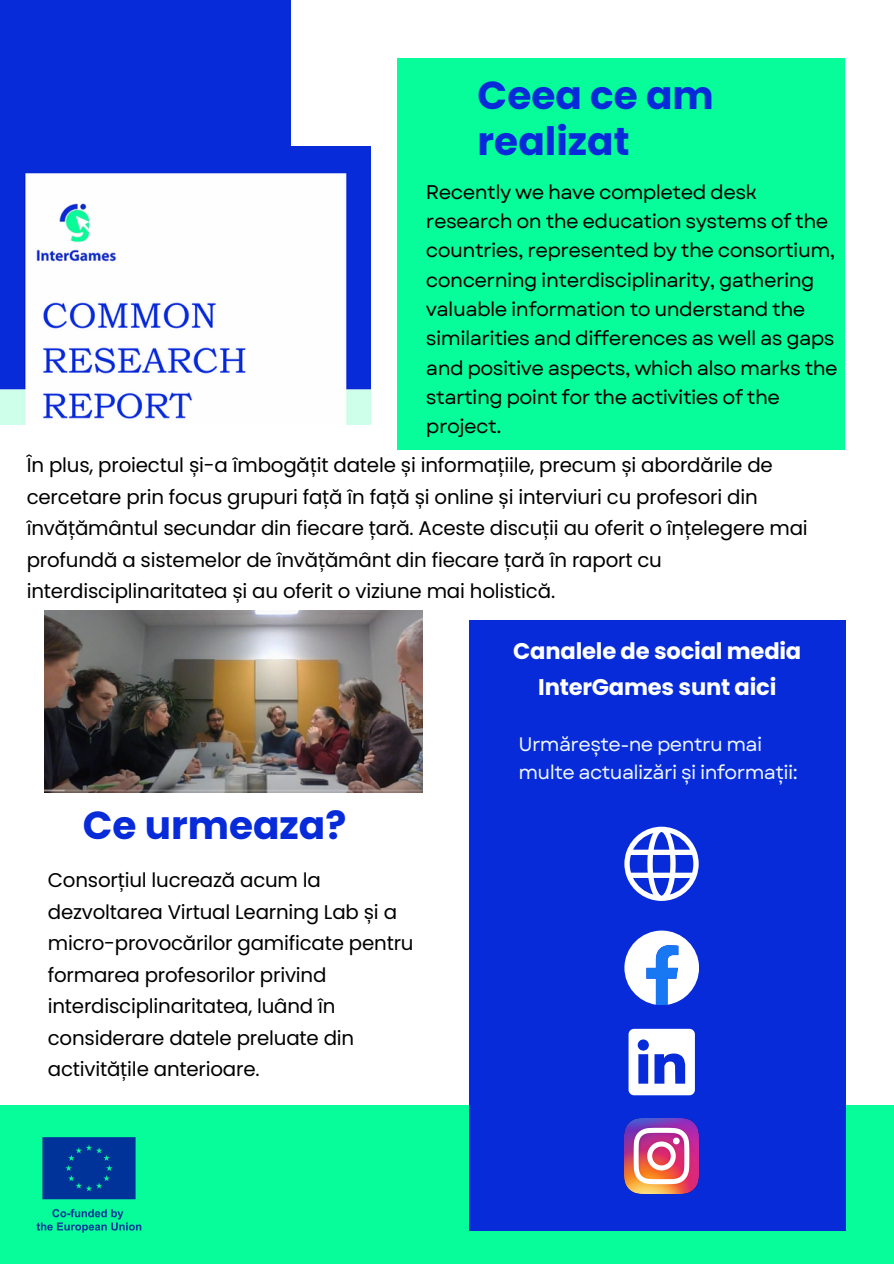
<style>
.page{position:relative;width:894px;height:1264px;background:#fff}
.page>*{position:absolute;margin:0;border:0;box-sizing:border-box;transform-origin:0 0}
.t1{font:700 39px/46.2px "Poppins";color:#072bd9}
.t2{font:700 22.65px/36px "Poppins";letter-spacing:-.01em;color:#fff;text-align:center}
.t3{font:19.8px/31.5px "Poppins";letter-spacing:-.01em;color:#000}
.t4{font:19.8px/29.2px "Garet";letter-spacing:-.03em;color:#000}
.t5{font:19.5px/28.2px "Garet";letter-spacing:-.03em;color:#eff8ff}
</style>
<div class="page">
<div style="left:397px;top:58px;width:448px;height:391px;background:#07fd99"></div>
<div style="left:0;top:0;width:290px;height:413px;background:#072bd9"></div>
<div style="left:0;top:1104px;width:893px;height:159px;background:#07fd99"></div>
<img style="left:36px;top:1137px;width:106px;height:96px">
<div style="left:468px;top:620px;width:377px;height:610px;background:#072bd9"></div>
<svg style="left:624px;top:930px;width:74px;height:74px"></svg>
<svg style="left:628px;top:1028px;width:66px;height:67px"></svg>
<img style="left:624px;top:1118px;width:74px;height:75px">
<svg style="left:624px;top:826px;width:74px;height:74px"></svg>
<img style="left:45px;top:610px;width:378px;height:182px">
<img style="left:0;top:146px;width:370px;height:278px">
<p class="t1" style="left:477px;top:72px;width:238px">Ceea ce am realizat</p>
<p class="t4" style="left:426px;top:177px;width:413px">Recently we have completed desk research on the education systems of the countries, represented by the consortium, concerning interdisciplinarity, gathering valuable information to understand the similarities and differences as well as gaps and positive aspects, which also marks the starting point for the activities of the project.</p>
<p class="t3" style="left:27px;top:449px;width:782px">În plus, proiectul și-a îmbogățit datele și informațiile, precum și abordările de cercetare prin focus grupuri față în față și online și interviuri cu profesori din învățământul secundar din fiecare țară. Aceste discuții au oferit o înțelegere mai profundă a sistemelor de învățământ din fiecare țară în raport cu interdisciplinaritatea și au oferit o viziune mai holistică.</p>
<p class="t2" style="left:513px;top:633px;width:289px">Canalele de social media<br>InterGames sunt aici</p>
<p class="t1" style="left:83px;top:802px;width:265px">Ce urmeaza?</p>
<p class="t3" style="left:48px;top:864px;width:367px">Consorțiul lucrează acum la dezvoltarea Virtual Learning Lab și a micro-provocărilor gamificate pentru formarea profesorilor privind interdisciplinaritatea, luând în considerare datele preluate din activitățile anterioare.</p>
<p class="t5" style="left:518px;top:730px;width:281px">Urmărește-ne pentru mai multe actualizări și informații:</p>
</div>
